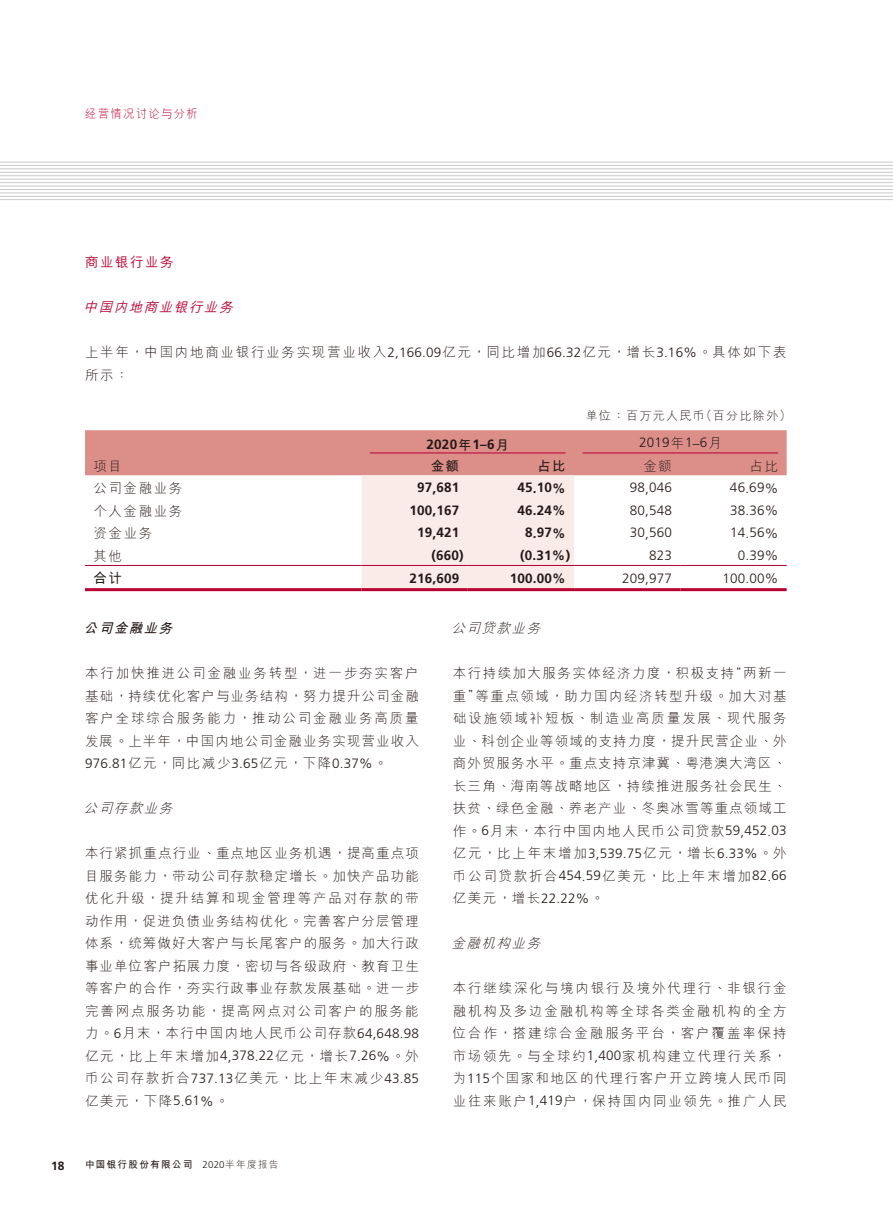
<style>
.page{position:relative;width:893px;height:1212px;background:#fff}
.page>*{position:absolute;margin:0;border:0;box-sizing:border-box;transform-origin:0 0}
.t1{font:300 13.5px/22.5px "M Hei HKS";letter-spacing:.125em;color:#231916;text-align:justify}
.t2{font:300 13.5px "Frutiger";letter-spacing:.015em;color:#231916}
.t3{font:700 13.5px "Frutiger";letter-spacing:.015em;color:#231916}
.t4{font:italic 300 13.5px "M Hei HKS";color:#231916}
.t5{font:italic 500 13.5px "M Hei HKS";color:#b80032}
.t6{font:500 13.5px "M Hei HKS";letter-spacing:.115em;color:#b80032}
.t7{font:700 13.5px "M Hei HKS";color:#231916}
.t8{font:italic 700 13.5px "M Hei HKS";color:#231916}
.t9{font:300 12px "M Hei HKS";letter-spacing:.115em;color:#231916}
.t10{font:300 12px "M Hei HKS";letter-spacing:.115em;color:#b80032;scale:.95 1}
.t11{font:700 12px "Frutiger";color:#231916}
.t12{font:700 9.75px "M Hei HKS";letter-spacing:.115em;color:#231916}
.s1{font-family:"Frutiger"}
.s2{font-family:"M Hei HKS"}
.s3{font-family:"Frutiger";font-weight:300}
.s4{font-weight:300}
</style>
<div class="page">
<hr style="left:0;top:162px;width:893px;height:1px;background:#c9cacb">
<hr style="left:0;top:165px;width:893px;height:1px;background:#c9cacb">
<hr style="left:0;top:168px;width:893px;height:1px;background:#c9cacb">
<hr style="left:0;top:172px;width:893px;height:1px;background:#c9cacb">
<hr style="left:0;top:175px;width:893px;height:1px;background:#c9cacb">
<hr style="left:0;top:179px;width:893px;height:1px;background:#c9cacb">
<hr style="left:0;top:182px;width:893px;height:1px;background:#c9cacb">
<hr style="left:0;top:186px;width:893px;height:1px;background:#c9cacb">
<hr style="left:0;top:189px;width:893px;height:1px;background:#c9cacb">
<hr style="left:0;top:192px;width:893px;height:1px;background:#c9cacb">
<hr style="left:0;top:196px;width:893px;height:1px;background:#c9cacb">
<hr style="left:0;top:199px;width:893px;height:1px;background:#c9cacb">
<svg style="left:85px;top:430px;width:702px;height:158px"></svg>
<hr style="left:85px;top:565px;width:276px;height:1px;background:#b80032">
<hr style="left:361px;top:565px;width:107px;height:1px;background:#b80032">
<hr style="left:468px;top:565px;width:106px;height:1px;background:#b80032">
<hr style="left:574px;top:565px;width:106px;height:1px;background:#b80032">
<hr style="left:680px;top:565px;width:107px;height:1px;background:#b80032">
<hr style="left:85px;top:588px;width:276px;height:3px;background:#b80032">
<hr style="left:361px;top:588px;width:107px;height:3px;background:#b80032">
<hr style="left:468px;top:588px;width:106px;height:3px;background:#b80032">
<hr style="left:574px;top:588px;width:106px;height:3px;background:#b80032">
<hr style="left:680px;top:588px;width:107px;height:3px;background:#b80032">
<hr style="left:370px;top:453px;width:196px;height:1px;background:#b80032">
<hr style="left:583px;top:453px;width:195px;height:1px;background:#b80032">
<p class="t10" style="left:85px;top:105px;width:120px">經營情況討論與分析</p>
<p class="t6" style="left:85px;top:252px;width:90px">商業銀行業務</p>
<p class="t5" style="left:84px;top:297px;width:155px">中國內地商業銀行業務</p>
<p class="t1" style="left:85px;top:340px;width:703px">上半年，中國內地商業銀行業務實現營業收入<span class="s1">2,166.09</span>億元，同比增加<span class="s1">66.32</span>億元，增長<span class="s1">3.16%</span>。具體如下表所示：</p>
<p class="t9" style="left:586px;top:407px;width:207px">單位：百萬元人民幣（百分比除外）</p>
<p class="t3" style="left:427px;top:436px;width:84px">2020<span class="s2">年</span>1–6<span class="s2">月</span></p>
<p class="t2" style="left:639px;top:435px;width:84px">2019<span class="s2">年</span>1–6<span class="s2">月</span></p>
<p class="t1" style="left:94px;top:454px;width:30px">項目</p>
<p class="t7" style="left:431px;top:456px;width:30px">金額</p>
<p class="t7" style="left:537px;top:456px;width:30px">佔比</p>
<p class="t1" style="left:643px;top:454px;width:30px">金額</p>
<p class="t1" style="left:750px;top:454px;width:30px">佔比</p>
<p class="t1" style="left:94px;top:476px;width:90px">公司金融業務</p>
<p class="t3" style="left:417px;top:480px;width:44px">97,681</p>
<p class="t3" style="left:517px;top:480px;width:50px">45.10%</p>
<p class="t2" style="left:630px;top:480px;width:44px">98,046</p>
<p class="t2" style="left:730px;top:480px;width:50px">46.69%</p>
<p class="t1" style="left:94px;top:499px;width:90px">個人金融業務</p>
<p class="t3" style="left:409px;top:502px;width:51px">100,167</p>
<p class="t3" style="left:517px;top:502px;width:50px">46.24%</p>
<p class="t2" style="left:630px;top:503px;width:44px">80,548</p>
<p class="t2" style="left:730px;top:503px;width:50px">38.36%</p>
<p class="t1" style="left:94px;top:521px;width:60px">資金業務</p>
<p class="t3" style="left:417px;top:525px;width:44px">19,421</p>
<p class="t3" style="left:525px;top:525px;width:42px">8.97%</p>
<p class="t2" style="left:630px;top:525px;width:44px">30,560</p>
<p class="t2" style="left:730px;top:525px;width:50px">14.56%</p>
<p class="t1" style="left:94px;top:544px;width:30px">其他</p>
<p class="t3" style="left:432px;top:547px;width:34px">(660)</p>
<p class="t3" style="left:520px;top:548px;width:52px">(0.31%)</p>
<p class="t2" style="left:649px;top:548px;width:24px">823</p>
<p class="t2" style="left:738px;top:548px;width:42px">0.39%</p>
<p class="t7" style="left:94px;top:569px;width:30px">合計</p>
<p class="t3" style="left:409px;top:570px;width:51px">216,609</p>
<p class="t3" style="left:510px;top:570px;width:57px">100.00%</p>
<p class="t2" style="left:622px;top:570px;width:51px">209,977</p>
<p class="t2" style="left:722px;top:570px;width:57px">100.00%</p>
<p class="t8" style="left:84px;top:618px;width:95px">公司金融業務</p>
<p class="t1" style="left:85px;top:661px;width:335px">本行加快推進公司金融業務轉型，進一步夯實客戶基礎，持續優化客戶與業務結構，努力提升公司金融客戶全球綜合服務能力，推動公司金融業務高質量發展。上半年，中國內地公司金融業務實現營業收入</p>
<p class="t2" style="left:85px;top:755px;width:304px">976.81<span class="s2">億元，同比減少</span>3.65<span class="s2">億元，下降</span>0.37%<span class="s2">。</span></p>
<p class="t4" style="left:84px;top:799px;width:95px">公司存款業務</p>
<p class="t1" style="left:85px;top:841px;width:335px">本行緊抓重點行業、重點地區業務機遇，提高重點項目服務能力，帶動公司存款穩定增長。加快產品功能優化升級，提升結算和現金管理等產品對存款的帶動作用，促進負債業務結構優化。完善客戶分層管理體系，統籌做好大客戶與長尾客戶的服務。加大行政事業單位客戶拓展力度，密切與各級政府、教育衛生等客戶的合作，夯實行政事業存款發展基礎。進一步完善網點服務功能，提高網點對公司客戶的服務能力。<span class="s1">6</span>月末，本行中國內地人民幣公司存款<span class="s1">64,648.98</span>億元，比上年末增加<span class="s1">4,378.22</span>億元，增長<span class="s1">7.26%</span>。外幣公司存款折合<span class="s1">737.13</span>億美元，比上年末減少<span class="s1">43.85</span>億美元，下降<span class="s1">5.61%</span>。</p>
<p class="t4" style="left:451px;top:619px;width:95px">公司貸款業務</p>
<p class="t1" style="left:453px;top:661px;width:335px">本行持續加大服務實體經濟力度，積極支持“兩新一重”等重點領域，助力國內經濟轉型升級。加大對基礎設施領域補短板、製造業高質量發展、現代服務業、科創企業等領域的支持力度，提升民營企業、外商外貿服務水平。重點支持京津冀、粵港澳大灣區、長三角、海南等戰略地區，持續推進服務社會民生、扶貧、綠色金融、養老產業、冬奧冰雪等重點領域工作。<span class="s1">6</span>月末，本行中國內地人民幣公司貸款<span class="s1">59,452.03</span>億元，比上年末增加<span class="s1">3,539.75</span>億元，增長<span class="s1">6.33%</span>。外幣公司貸款折合<span class="s1">454.59</span>億美元，比上年末增加<span class="s1">82.66</span>億美元，增長<span class="s1">22.22%</span>。</p>
<p class="t4" style="left:451px;top:934px;width:95px">金融機構業務</p>
<p class="t1" style="left:453px;top:976px;width:335px">本行繼續深化與境內銀行及境外代理行、非銀行金融機構及多邊金融機構等全球各類金融機構的全方位合作，搭建綜合金融服務平台，客戶覆蓋率保持市場領先。與全球約<span class="s1">1,400</span>家機構建立代理行關係，為<span class="s1">115</span>個國家和地區的代理行客戶開立跨境人民幣同業往來賬戶<span class="s1">1,419</span>戶，保持國內同業領先。推廣人民</p>
<p class="t11" style="left:51px;top:1158px;width:15px">18</p>
<p class="t12" style="left:85px;top:1157px;width:195px">中國銀行股份有限公司 <span class="s3">2020</span><span class="s4">半年度報告</span></p>
</div>
